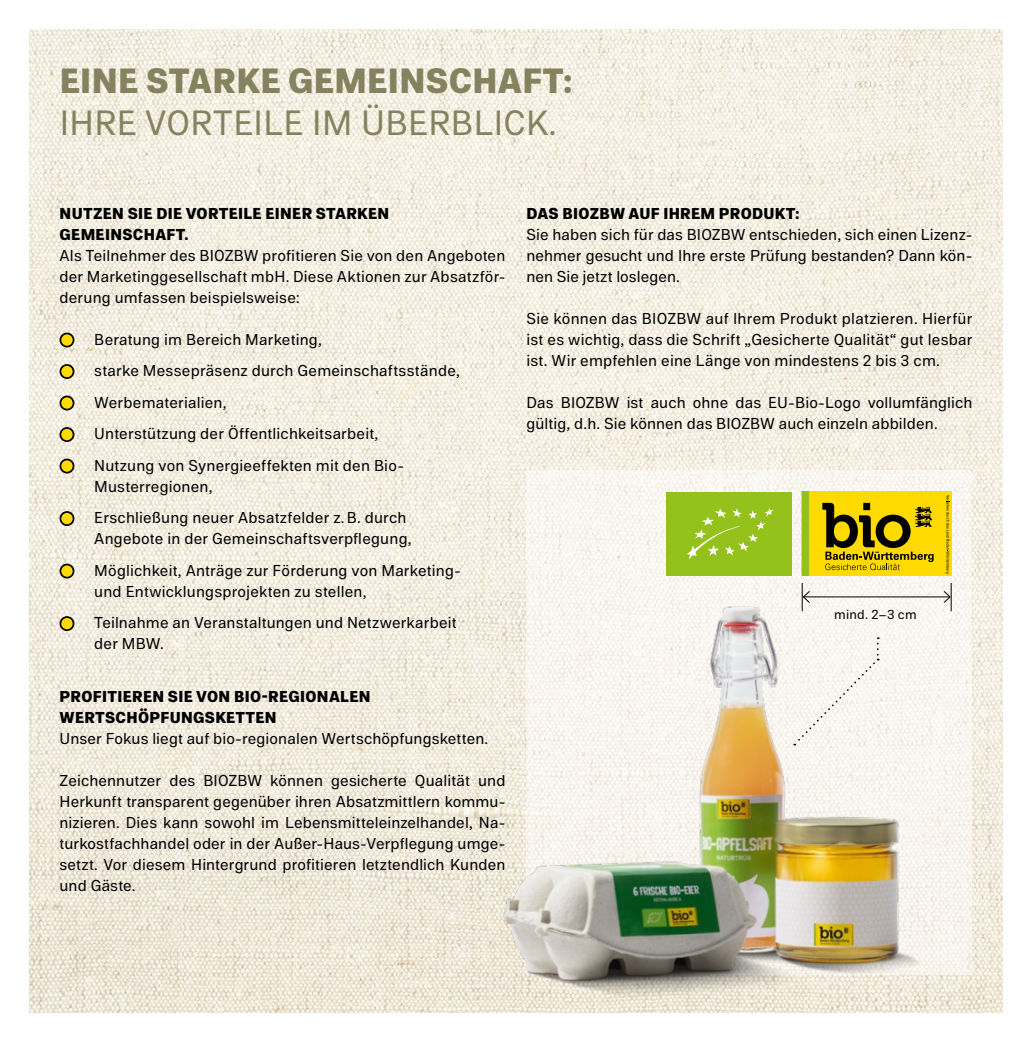
<style>
.page{position:relative;width:1032px;height:1042px;background:#fff}
.page>*{position:absolute;margin:0;border:0;box-sizing:border-box;transform-origin:0 0}
.t1{font:35px "Referenz Grotesk";letter-spacing:.01em;color:#86825f}
.t2{font:800 35px "Referenz Grotesk";letter-spacing:.01em;color:#86825f}
.t3{font:15.75px/21px "Referenz Grotesk";letter-spacing:.01em;color:#000}
.t4{font:800 15.75px/21px "Referenz Grotesk";letter-spacing:.02em;color:#000}
.t5{font:13.12px "Referenz Grotesk";letter-spacing:.02em;color:#000}
</style>
<div class="page">
<img style="left:30px;top:30px;width:972px;height:982px">
<div style="left:526px;top:471px;width:446px;height:504px;background:#f9f6f0"></div>
<div style="left:801px;top:492px;width:151px;height:84px;background:#ffda00"></div>
<svg style="left:945px;top:495px;width:5px;height:78px"></svg>
<svg style="left:822px;top:503px;width:111px;height:67px"></svg>
<div style="left:801px;top:492px;width:7px;height:84px;background:#94c11c"></div>
<div style="left:666px;top:492px;width:126px;height:84px;background:#94c11c"></div>
<svg style="left:687px;top:508px;width:87px;height:51px"></svg>
<img style="left:371px;top:589px;width:631px;height:423px">
<hr style="left:803px;top:596px;width:147px;height:1px;background:#000">
<svg style="left:802px;top:583px;width:9px;height:28px"></svg>
<svg style="left:943px;top:583px;width:9px;height:28px"></svg>
<div style="left:60px;top:333px;width:14px;height:14px;background:#ffda00;border-radius:50%"></div>
<div style="left:60px;top:333px;width:14px;height:14px;border:2px solid #000;border-radius:50%"></div>
<div style="left:60px;top:365px;width:14px;height:13px;background:#ffda00;border-radius:50%"></div>
<div style="left:60px;top:364px;width:14px;height:15px;border:2px solid #000;border-radius:50%"></div>
<div style="left:60px;top:396px;width:14px;height:14px;background:#ffda00;border-radius:50%"></div>
<div style="left:60px;top:396px;width:14px;height:14px;border:2px solid #000;border-radius:50%"></div>
<div style="left:60px;top:428px;width:14px;height:13px;background:#ffda00;border-radius:50%"></div>
<div style="left:60px;top:427px;width:14px;height:15px;border:2px solid #000;border-radius:50%"></div>
<div style="left:60px;top:459px;width:14px;height:14px;background:#ffda00;border-radius:50%"></div>
<div style="left:60px;top:459px;width:14px;height:14px;border:2px solid #000;border-radius:50%"></div>
<div style="left:60px;top:512px;width:14px;height:13px;background:#ffda00;border-radius:50%"></div>
<div style="left:60px;top:511px;width:14px;height:15px;border:2px solid #000;border-radius:50%"></div>
<div style="left:60px;top:564px;width:14px;height:14px;background:#ffda00;border-radius:50%"></div>
<div style="left:60px;top:564px;width:14px;height:14px;border:2px solid #000;border-radius:50%"></div>
<div style="left:60px;top:617px;width:14px;height:13px;background:#ffda00;border-radius:50%"></div>
<div style="left:60px;top:616px;width:14px;height:15px;border:2px solid #000;border-radius:50%"></div>
<h1 class="t2" style="left:60px;top:57px;width:515px">EINE STARKE GEMEINSCHAFT:</h1>
<h1 class="t1" style="left:60px;top:99px;width:499px">IHRE VORTEILE IM ÜBERBLICK.</h1>
<p class="t4" style="left:60px;top:203px;width:331px">NUTZEN SIE DIE VORTEILE EINER STARKEN<br>GEMEINSCHAFT.</p>
<p class="t3" style="left:60px;top:245px;width:447px;text-align:justify">Als Teilnehmer des BIOZBW profitieren Sie von den Angeboten der Marketinggesellschaft mbH. Diese Aktionen zur Absatzför&shy;derung umfassen beispielsweise:</p>
<p class="t3" style="left:94px;top:324px;width:367px;line-height:31.5px">Beratung im Bereich Marketing,<br>starke Messepräsenz durch Gemeinschaftsstände, Werbematerialien,<br>Unterstützung der Öffentlichkeitsarbeit,<br>Nutzung von Synergieeffekten mit den Bio-</p>
<p class="t3" style="left:94px;top:471px;width:314px;line-height:31.5px">Musterregionen,<br>Erschließung neuer Absatzfelder z.B. durch</p>
<p class="t3" style="left:94px;top:523px;width:368px;line-height:31.5px">Angebote in der Gemeinschaftsverpflegung,<br>Möglichkeit, Anträge zur Förderung von Marketing-</p>
<p class="t3" style="left:94px;top:576px;width:364px;line-height:31.5px">und Entwicklungsprojekten zu stellen,<br>Teilnahme an Veranstaltungen und Netzwerkarbeit</p>
<p class="t3" style="left:94px;top:633px;width:71px">der MBW.</p>
<p class="t4" style="left:60px;top:686px;width:312px">PROFITIEREN SIE VON BIO-REGIONALEN<br>WERTSCHÖPFUNGSKETTEN</p>
<p class="t3" style="left:60px;top:728px;width:430px">Unser Fokus liegt auf bio-regionalen Wertschöpfungsketten.</p>
<p class="t3" style="left:60px;top:770px;width:447px;text-align:justify">Zeichennutzer des BIOZBW können gesicherte Qualität und Herkunft transparent gegenüber ihren Absatzmittlern kommu&shy;nizieren. Dies kann sowohl im Lebensmitteleinzelhandel, Na&shy;turkostfachhandel oder in der Außer-Haus-Verpflegung umge&shy;setzt. Vor diesem Hintergrund profitieren letztendlich Kunden und Gäste.</p>
<p class="t4" style="left:526px;top:203px;width:275px">DAS BIOZBW AUF IHREM PRODUKT:</p>
<p class="t3" style="left:526px;top:224px;width:447px;text-align:justify">Sie haben sich für das BIOZBW entschieden, sich einen Lizenz&shy;nehmer gesucht und Ihre erste Prüfung bestanden? Dann kön&shy;nen Sie jetzt loslegen.</p>
<p class="t3" style="left:526px;top:308px;width:447px;text-align:justify">Sie können das BIOZBW auf Ihrem Produkt platzieren. Hierfür ist es wichtig, dass die Schrift „Gesicherte Qualität“ gut lesbar ist. Wir empfehlen eine Länge von mindestens 2 bis 3 cm.</p>
<p class="t3" style="left:526px;top:392px;width:447px">Das BIOZBW ist auch ohne das EU-Bio-Logo vollumfänglich gültig, d.h. Sie können das BIOZBW auch einzeln abbilden.</p>
<p class="t5" style="left:834px;top:605px;width:84px">mind. 2–3 cm</p>
</div>
